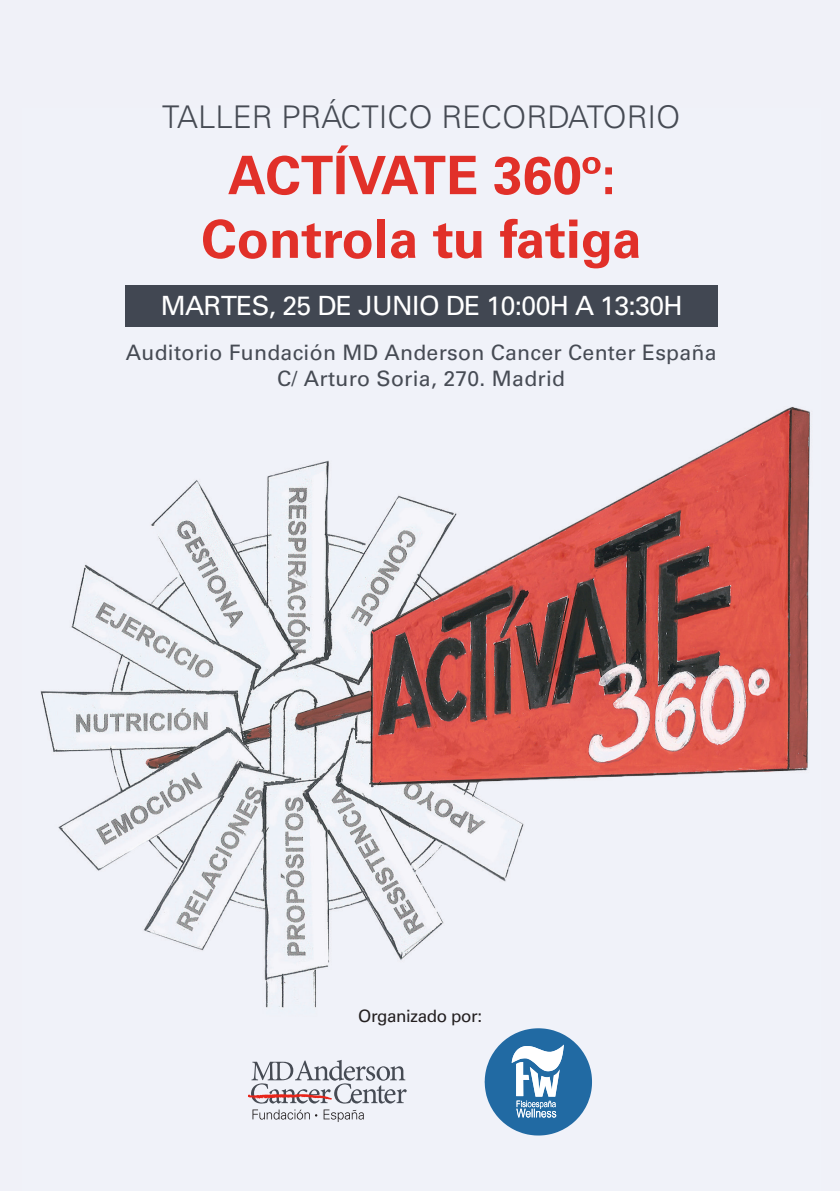
<style>
.page{position:relative;width:840px;height:1191px;background:#fff}
.page>*{position:absolute;margin:0;border:0;box-sizing:border-box;transform-origin:0 0}
.t1{font:700 53px/63.6px "Univers LT Std";color:#e13029;text-align:center}
.t2{font:300 31.2px "Univers LT Std";color:#464b54}
.t3{font:26.4px "Univers LT Std";letter-spacing:-.025em;color:#fff}
.t4{font:21.2px/25.4px "Univers LT Std";letter-spacing:.01em;color:#464b54;text-align:center}
.t5{font:17px "Univers LT Std";letter-spacing:-.025em;color:#231f20}
</style>
<div class="page">
<div style="left:0;top:0;width:839px;height:1190px;background:#f0f1f8"></div>
<img style="left:40px;top:285px;width:770px;height:851px">
<div style="left:125px;top:285px;width:592px;height:41px;background:#464b54"></div>
<svg style="left:248px;top:1059px;width:158px;height:44px"></svg>
<svg style="left:252px;top:1109px;width:65px;height:10px"></svg>
<svg style="left:323px;top:1109px;width:40px;height:13px"></svg>
<svg style="left:484px;top:1028px;width:107px;height:107px"></svg>
<h2 class="t2" style="left:162px;top:98px;width:519px">TALLER PRÁCTICO RECORDATORIO</h2>
<h1 class="t1" style="left:201px;top:144px;width:441px">ACTÍVATE 360º:<br>Controla tu fatiga</h1>
<p class="t3" style="left:161px;top:290px;width:523px">MARTES, 25 DE JUNIO DE 10:00H A 13:30H</p>
<p class="t4" style="left:126px;top:340px;width:592px">Auditorio Fundación MD Anderson Cancer Center España<br>C/ Arturo Soria, 270. Madrid</p>
<p class="t5" style="left:358px;top:1005px;width:125px">Organizado por:</p>
</div>
